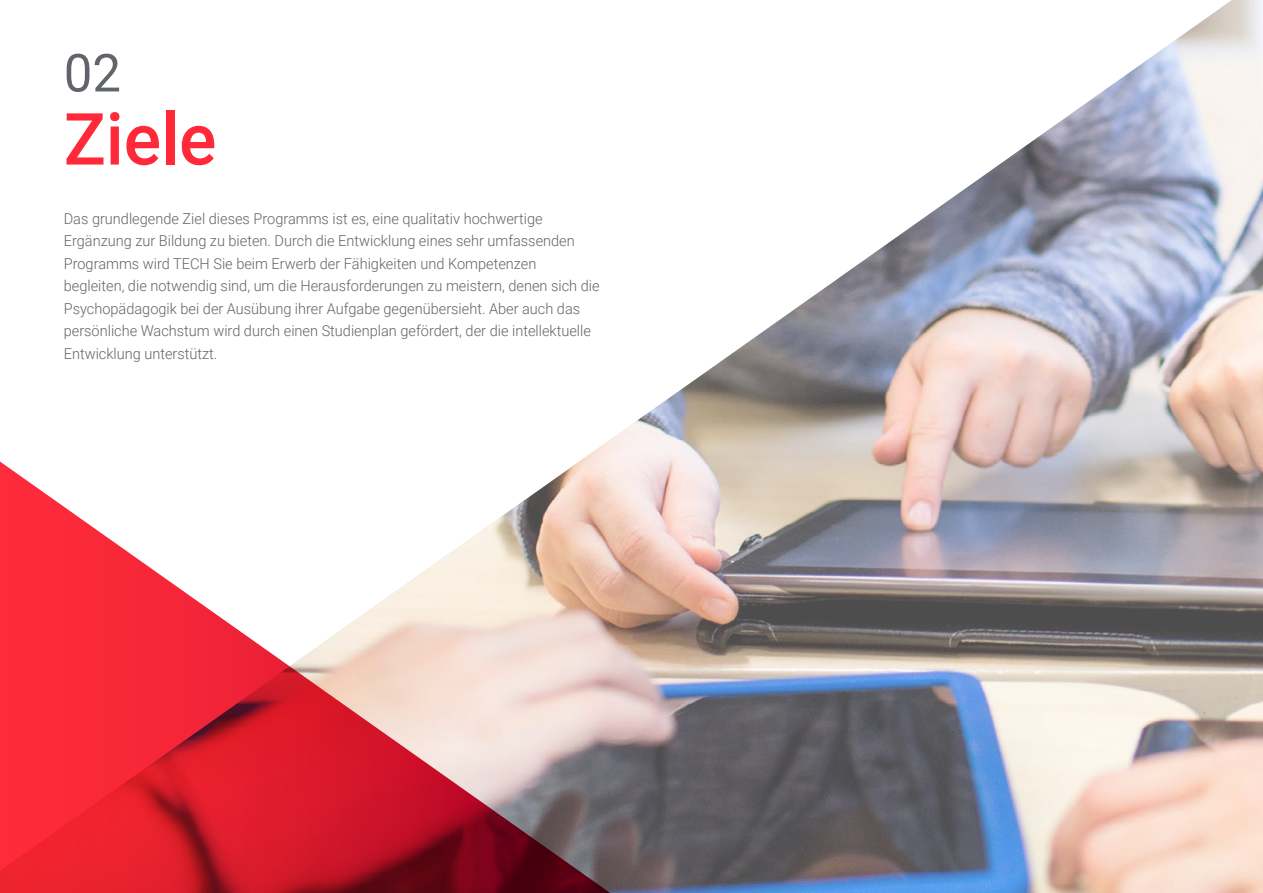
<style>
.page{position:relative;width:1263px;height:893px;background:#fff}
.page>*{position:absolute;margin:0;border:0;box-sizing:border-box;transform-origin:0 0}
.t1{font:500 72px "Roboto";color:#ff293a}
.t2{font:52.5px "Roboto";color:#61646a}
.t3{font:300 15px/22.5px "Roboto";color:#61646a}
</style>
<div class="page">
<img style="left:601px;top:0;width:662px;height:893px">
<svg style="left:0;top:446px;width:640px;height:447px"></svg>
<h2 class="t2" style="left:64px;top:36px;width:59px">02</h2>
<h1 class="t1" style="left:64px;top:89px;width:154px">Ziele</h1>
<p class="t3" style="left:64px;top:207px;width:537px">Das grundlegende Ziel dieses Programms ist es, eine qualitativ hochwertige Ergänzung zur Bildung zu bieten. Durch die Entwicklung eines sehr umfassenden Programms wird TECH Sie beim Erwerb der Fähigkeiten und Kompetenzen begleiten, die notwendig sind, um die Herausforderungen zu meistern, denen sich die Psychopädagogik bei der Ausübung ihrer Aufgabe gegenübersieht. Aber auch das persönliche Wachstum wird durch einen Studienplan gefördert, der die intellektuelle Entwicklung unterstützt.</p>
</div>
